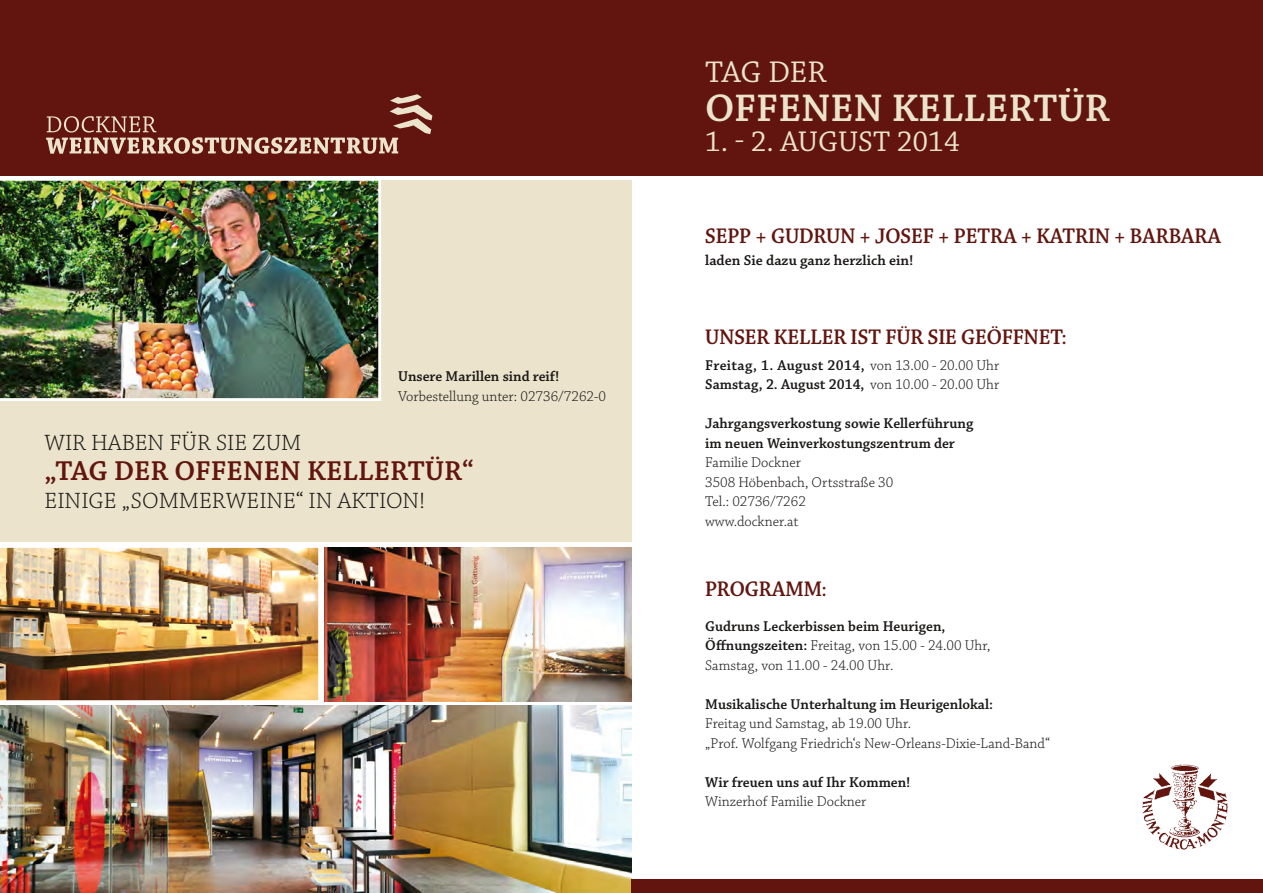
<style>
.page{position:relative;width:1263px;height:893px;background:#fff}
.page>*{position:absolute;margin:0;border:0;box-sizing:border-box;transform-origin:0 0}
.t1{font:600 40.5px "Chaparral Pro";letter-spacing:.005em;color:#ebe3cb}
.t2{font:31.5px "Chaparral Pro";letter-spacing:-.015em;color:#ebe3cb}
.t3{font:30px "Chaparral Pro";color:#ebe3cb}
.t4{font:600 28.8px "Chaparral Pro";letter-spacing:.005em;color:#62150f}
.t5{font:300 23.25px "Chaparral Pro";color:#1a1817}
.t6{font:22.5px "Chaparral Pro Semibold Subh";color:#62150f}
.t7{font:300 15px/19.5px "Chaparral Pro";color:#1a1817}
.t8{font:600 15px/19.5px "Chaparral Pro";color:#1a1817}
.s1{font-weight:300}
.s2{font-weight:600}
</style>
<div class="page">
<div style="left:0;top:181px;width:631px;height:361px;background:#ebe3cb"></div>
<div style="left:0;top:0;width:1263px;height:176px;background:#62150f"></div>
<img style="left:0;top:705px;width:631px;height:188px">
<img style="left:324px;top:547px;width:307px;height:154px">
<img style="left:0;top:547px;width:319px;height:154px">
<img style="left:1142px;top:764px;width:86px;height:86px">
<svg style="left:46px;top:94px;width:386px;height:60px"></svg>
<div style="left:631px;top:879px;width:632px;height:14px;background:#62150f"></div>
<img style="left:0;top:180px;width:381px;height:221px">
<p class="t8" style="left:398px;top:367px;width:163px">Unsere Marillen sind reif!</p>
<p class="t7" style="left:398px;top:387px;width:209px">Vorbestellung unter: 02736/7262-0</p>
<h3 class="t5" style="left:45px;top:430px;width:258px">WIR HABEN FÜR SIE ZUM</h3>
<h3 class="t4" style="left:45px;top:455px;width:430px">„TAG DER OFFENEN KELLERTÜR“</h3>
<h3 class="t5" style="left:45px;top:488px;width:382px">EINIGE „SOMMERWEINE“ IN AKTION!</h3>
<h2 class="t2" style="left:705px;top:54px;width:121px">TAG DER</h2>
<h1 class="t1" style="left:705px;top:85px;width:406px">OFFENEN KELLERTÜR</h1>
<h3 class="t3" style="left:705px;top:125px;width:114px">1. - 2. Augu</h3>
<h3 class="t3" style="left:858px;top:125px;width:103px">st 2014</h3>
<h3 class="t6" style="left:705px;top:223px;width:193px">SEPP + GUDRUN + JOSEF</h3>
<h3 class="t6" style="left:938px;top:223px;width:284px">+ PETRA + KATRIN + BARBARA</h3>
<p class="t8" style="left:705px;top:251px;width:210px">laden Sie dazu ganz herzlich ein!</p>
<h3 class="t6" style="left:705px;top:325px;width:363px">UNSER KELLER IST FÜR SIE GEÖFFNET:</h3>
<p class="t8" style="left:705px;top:356px;width:296px">Freitag, 1. August 2014, <span class="s1">von 13.00 - 20.00 Uhr<br></span>Samstag, 2. August 2014, <span class="s1">von 10.00 - 20.00 Uhr</span></p>
<p class="t8" style="left:705px;top:414px;width:270px">Jahrgangsverkostung sowie Kellerführung im neuen Weinverkostungszentrum der</p>
<p class="t7" style="left:705px;top:453px;width:190px">Familie Dockner<br>3508 Höbenbach, Ortsstraße 30<br>Tel.: 02736/7262 www.dockner.at</p>
<h3 class="t6" style="left:705px;top:577px;width:123px">PROGRAMM:</h3>
<p class="t7" style="left:705px;top:617px;width:287px"><span class="s2">Gudruns Leckerbissen beim Heurigen,<br>Öffnungszeiten:</span> Freitag, von 15.00 - 24.00 Uhr,<br>Samstag, von 11.00 - 24.00 Uhr.</p>
<p class="t8" style="left:705px;top:695px;width:289px">Musikalische Unterhaltung im Heurigenlokal:</p>
<p class="t7" style="left:705px;top:714px;width:346px">Freitag und Samstag, ab 19.00 Uhr.<br>„Prof. Wolfgang Friedrich‘s New-Orleans-Dixie-Land-Band“</p>
<p class="t8" style="left:705px;top:773px;width:207px">Wir freuen uns auf Ihr Kommen!</p>
<p class="t7" style="left:705px;top:792px;width:163px">Winzerhof Familie Dockner</p>
</div>
